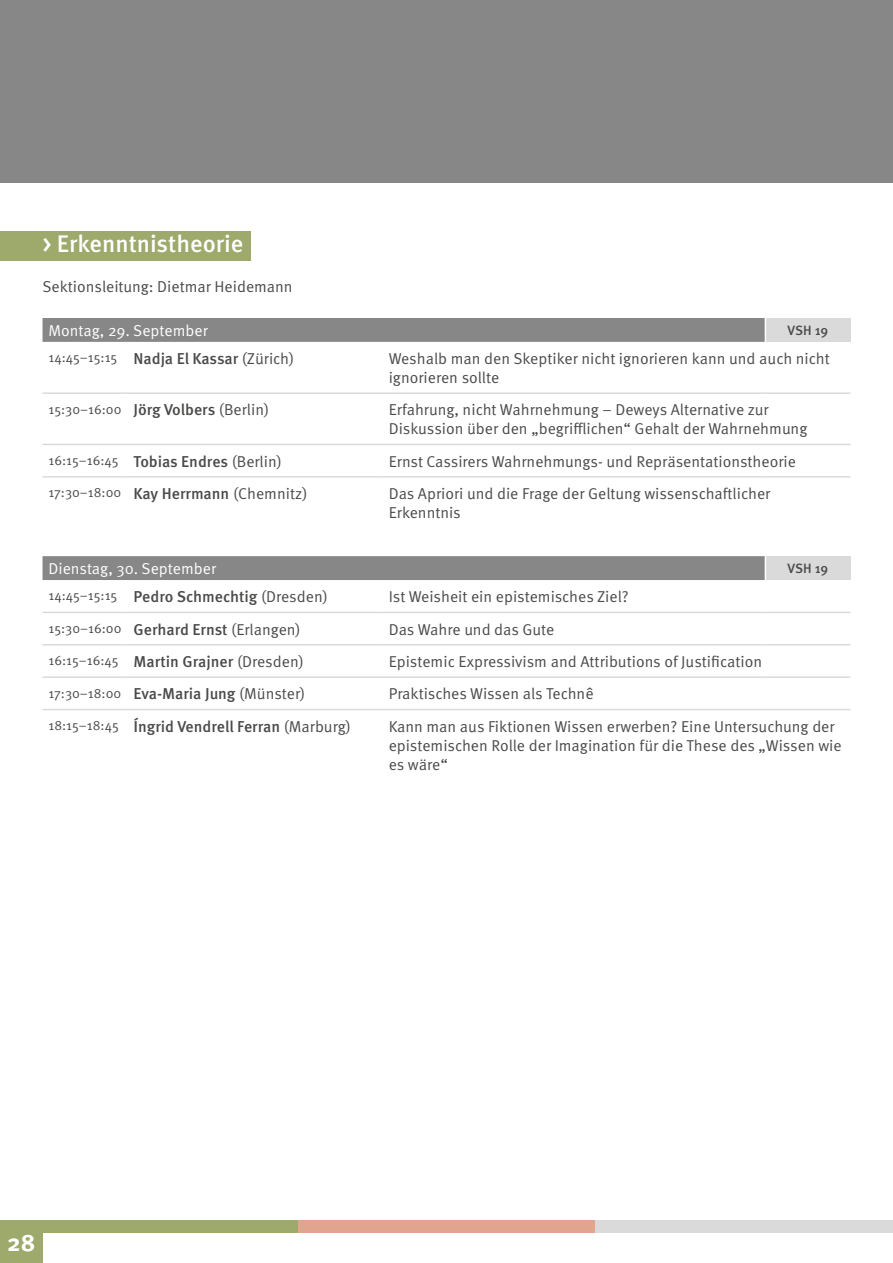
<style>
.page{position:relative;width:893px;height:1263px;background:#fff}
.page>*{position:absolute;margin:0;border:0;box-sizing:border-box;transform-origin:0 0}
.t1{font:500 24px "Meta OT";color:#fff}
.t2{font:700 24px "Meta OT";color:#fff}
.t3{font:15.75px/18.9px "Meta OT";color:#4a4a49}
.t4{font:500 15.75px "Meta OT";color:#4a4a49}
.t5{font:15.75px "Meta OT";color:#fff}
.t6{font:13.5px "Meta OT";color:#4a4a49}
.t7{font:500 13.5px "Meta OT";letter-spacing:-.01em;color:#4a4a49}
.s1{font-weight:400;font-size:13.5px}
.s2{font-weight:400}
.s3{font-weight:500;font-size:15.75px}
.s4{font-size:15.75px}
</style>
<div class="page">
<div style="left:0;top:1220px;width:43px;height:43px;background:#9ea96c"></div>
<div style="left:0;top:0;width:893px;height:183px;background:#878787"></div>
<div style="left:298px;top:1220px;width:297px;height:13px;background:#e1a58f"></div>
<div style="left:595px;top:1220px;width:298px;height:13px;background:#dadada"></div>
<div style="left:0;top:1220px;width:298px;height:13px;background:#9ea96c"></div>
<div style="left:0;top:231px;width:251px;height:29px;background:#9ea96c"></div>
<div style="left:765px;top:318px;width:85px;height:24px;background:#dadada"></div>
<hr style="left:43px;top:392px;width:85px;height:2px;background:#dadada">
<hr style="left:128px;top:392px;width:255px;height:2px;background:#dadada">
<hr style="left:383px;top:392px;width:382px;height:2px;background:#dadada">
<hr style="left:765px;top:392px;width:85px;height:2px;background:#dadada">
<hr style="left:43px;top:444px;width:85px;height:1px;background:#dadada">
<hr style="left:128px;top:444px;width:255px;height:1px;background:#dadada">
<hr style="left:383px;top:444px;width:382px;height:1px;background:#dadada">
<hr style="left:765px;top:444px;width:85px;height:1px;background:#dadada">
<hr style="left:43px;top:476px;width:85px;height:2px;background:#dadada">
<hr style="left:128px;top:476px;width:255px;height:2px;background:#dadada">
<hr style="left:383px;top:476px;width:382px;height:2px;background:#dadada">
<hr style="left:765px;top:476px;width:85px;height:2px;background:#dadada">
<div style="left:43px;top:318px;width:723px;height:24px;background:#878787"></div>
<div style="left:765px;top:556px;width:85px;height:24px;background:#dadada"></div>
<hr style="left:43px;top:612px;width:85px;height:1px;background:#dadada">
<hr style="left:128px;top:612px;width:255px;height:1px;background:#dadada">
<hr style="left:383px;top:612px;width:382px;height:1px;background:#dadada">
<hr style="left:765px;top:612px;width:85px;height:1px;background:#dadada">
<hr style="left:43px;top:644px;width:85px;height:1px;background:#dadada">
<hr style="left:128px;top:644px;width:255px;height:1px;background:#dadada">
<hr style="left:383px;top:644px;width:382px;height:1px;background:#dadada">
<hr style="left:765px;top:644px;width:85px;height:1px;background:#dadada">
<hr style="left:43px;top:676px;width:85px;height:2px;background:#dadada">
<hr style="left:128px;top:676px;width:255px;height:2px;background:#dadada">
<hr style="left:383px;top:676px;width:382px;height:2px;background:#dadada">
<hr style="left:765px;top:676px;width:85px;height:2px;background:#dadada">
<hr style="left:43px;top:709px;width:85px;height:1px;background:#dadada">
<hr style="left:128px;top:709px;width:255px;height:1px;background:#dadada">
<hr style="left:383px;top:709px;width:382px;height:1px;background:#dadada">
<hr style="left:765px;top:709px;width:85px;height:1px;background:#dadada">
<div style="left:43px;top:556px;width:723px;height:24px;background:#878787"></div>
<h1 class="t1" style="left:43px;top:229px;width:202px">&gt; Erkenntnistheorie</h1>
<p class="t3" style="left:43px;top:277px;width:252px">Sektionsleitung: Dietmar Heidemann</p>
<p class="t5" style="left:49px;top:321px;width:161px">Montag, 29. September</p>
<p class="t7" style="left:788px;top:322px;width:42px">VSH 19</p>
<p class="t4" style="left:49px;top:349px;width:247px"><span class="s1">14:45–15:15</span> Nadja El Kassar <span class="s2">(Zürich)</span></p>
<p class="t3" style="left:389px;top:349px;width:443px">Weshalb man den Skeptiker nicht ignorieren kann und auch nicht ignorieren sollte</p>
<p class="t6" style="left:49px;top:401px;width:222px">15:30–16:00 <span class="s3">Jörg Volbers</span> <span class="s4">(Berlin)</span></p>
<p class="t3" style="left:389px;top:401px;width:420px">Erfahrung, nicht Wahrnehmung – Deweys Alternative zur<br>Diskussion über den „begrifflichen“ Gehalt der Wahrnehmung</p>
<p class="t4" style="left:49px;top:451px;width:235px"><span class="s1">16:15–16:45</span> Tobias Endres <span class="s2">(Berlin)</span></p>
<p class="t3" style="left:389px;top:452px;width:409px">Ernst Cassirers Wahrnehmungs- und Repräsentationstheorie</p>
<p class="t6" style="left:49px;top:484px;width:260px">17:30–18:00 <span class="s3">Kay Herrmann</span> <span class="s4">(Chemnitz)</span></p>
<p class="t3" style="left:389px;top:484px;width:383px">Das Apriori und die Frage der Geltung wissenschaftlicher<br>Erkenntnis</p>
<p class="t5" style="left:49px;top:559px;width:169px">Dienstag, 30. September</p>
<p class="t7" style="left:788px;top:560px;width:42px">VSH 19</p>
<p class="t4" style="left:49px;top:587px;width:281px"><span class="s1">14:45–15:15</span> Pedro Schmechtig <span class="s2">(Dresden)</span></p>
<p class="t3" style="left:389px;top:587px;width:242px">Ist Weisheit ein epistemisches Ziel?</p>
<p class="t4" style="left:49px;top:619px;width:254px"><span class="s1">15:30–16:00</span> Gerhard Ernst <span class="s2">(Erlangen)</span></p>
<p class="t3" style="left:389px;top:620px;width:167px">Das Wahre und das Gute</p>
<p class="t4" style="left:49px;top:652px;width:257px"><span class="s1">16:15–16:45</span> Martin Grajner <span class="s2">(Dresden)</span></p>
<p class="t3" style="left:389px;top:652px;width:375px">Epistemic Expressivism and Attributions of Justification</p>
<p class="t4" style="left:49px;top:684px;width:258px"><span class="s1">17:30–18:00</span> Eva-Maria Jung <span class="s2">(Münster)</span></p>
<p class="t3" style="left:389px;top:685px;width:206px">Praktisches Wissen als Technê</p>
<p class="t4" style="left:49px;top:716px;width:304px"><span class="s1">18:15–18:45</span> Íngrid Vendrell Ferran <span class="s2">(Marburg)</span></p>
<p class="t3" style="left:389px;top:717px;width:454px">Kann man aus Fiktionen Wissen erwerben? Eine Untersuchung der epistemischen Rolle der Imagination für die These des „Wissen wie es wäre“</p>
<h1 class="t2" style="left:7px;top:1227px;width:30px">28</h1>
</div>
